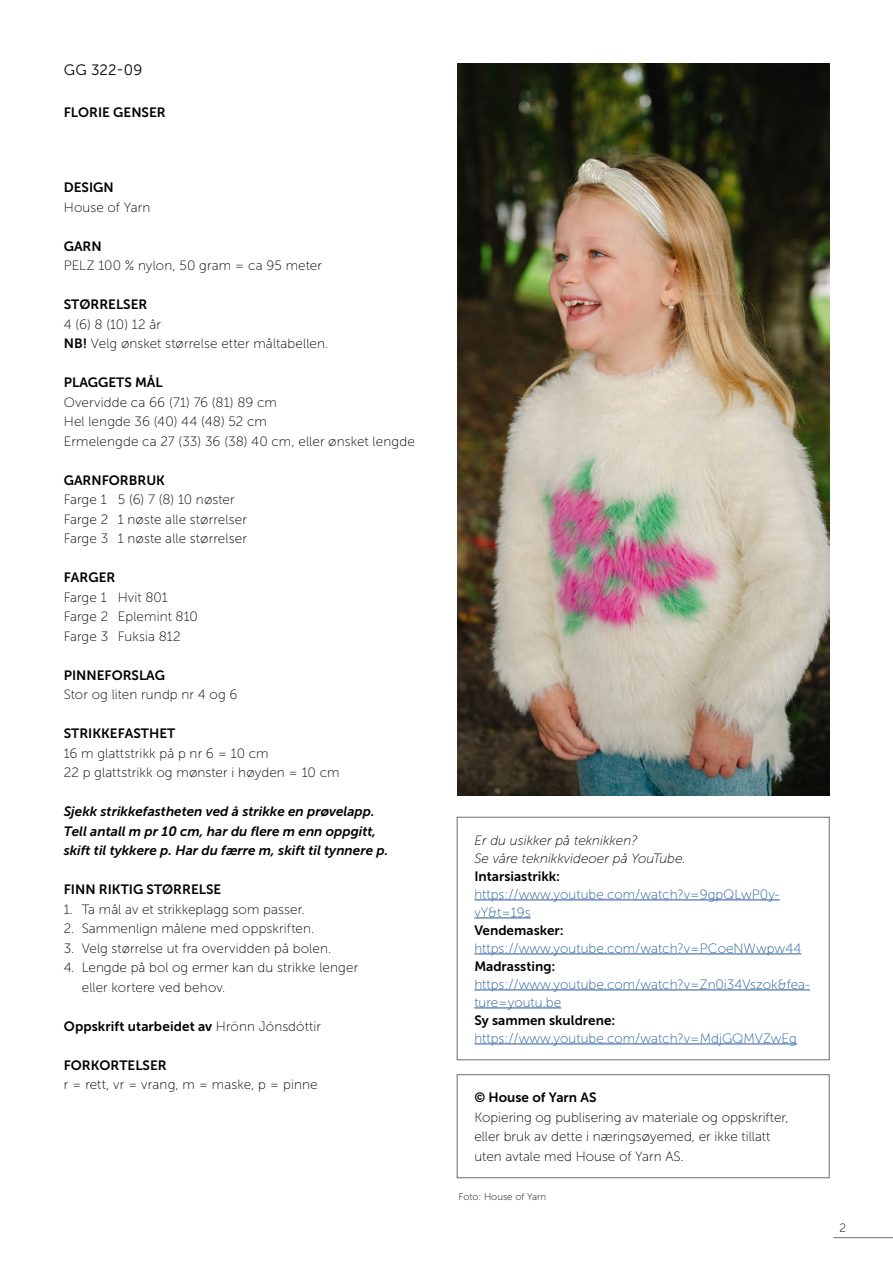
<style>
.page{position:relative;width:893px;height:1263px;background:#fff}
.page>*{position:absolute;margin:0;border:0;box-sizing:border-box;transform-origin:0 0}
.t1{font:15px "Museo Sans 300";letter-spacing:.01em;color:#000}
.Faktatekst{font:13.5px "Museo Sans 100";color:#000}
.Faktatekst-2{font:13.5px "Museo Sans 700";color:#000}
.t2{font:13.5px/18px "Museo Sans 100";color:#22599b}
.Faktatekst-3{font:italic 13.5px "Museo Sans 700";color:#000}
.t3{font:italic 13.5px "Museo Sans 100";color:#000}
.t4{font:12px "Museo Sans 100";color:#000}
.t5{font:9.75px "Museo Sans 100";color:#000}
.s1{font-family:"Museo Sans 700"}
.s2{font-family:"Museo Sans 100"}
</style>
<div class="page">
<hr style="left:833px;top:1237px;width:60px;height:1px;background:#6e6e6e">
<img style="left:457px;top:64px;width:372px;height:732px">
<div style="left:457px;top:1074px;width:372px;height:104px;border:1px solid #686c6e"></div>
<hr style="left:474px;top:899px;width:306px;height:1px;background:#22599b">
<hr style="left:474px;top:917px;width:57px;height:1px;background:#22599b">
<hr style="left:474px;top:953px;width:327px;height:1px;background:#22599b">
<hr style="left:474px;top:989px;width:336px;height:1px;background:#22599b">
<hr style="left:474px;top:1007px;width:87px;height:1px;background:#22599b">
<hr style="left:474px;top:1043px;width:323px;height:1px;background:#22599b">
<div style="left:457px;top:817px;width:372px;height:243px;border:1px solid #686c6e"></div>
<p class="t1" style="left:64px;top:62px;width:80px">GG 322-09</p>
<p class="Faktatekst-2" style="left:64px;top:105px;width:103px">FLORIE GENSER</p>
<p class="Faktatekst-2" style="left:64px;top:180px;width:51px">DESIGN</p>
<p class="Faktatekst" style="left:64px;top:200px;width:88px">House of Yarn</p>
<p class="Faktatekst-2" style="left:64px;top:239px;width:40px">GARN</p>
<p class="Faktatekst" style="left:64px;top:258px;width:260px">PELZ 100 % nylon, 50 gram = ca 95 meter</p>
<p class="Faktatekst-2" style="left:64px;top:297px;width:85px">STØRRELSER</p>
<p class="Faktatekst" style="left:64px;top:317px;width:99px">4 (6) 8 (10) 12 år</p>
<p class="Faktatekst" style="left:64px;top:336px;width:266px"><span class="s1">NB!</span> Velg ønsket størrelse etter måltabellen.</p>
<p class="Faktatekst-2" style="left:64px;top:375px;width:101px">PLAGGETS MÅL</p>
<p class="Faktatekst" style="left:64px;top:395px;width:215px">Overvidde ca 66 (71) 76 (81) 89 cm</p>
<p class="Faktatekst" style="left:64px;top:414px;width:205px">Hel lengde 36 (40) 44 (48) 52 cm</p>
<p class="Faktatekst" style="left:64px;top:434px;width:353px">Ermelengde ca 27 (33) 36 (38) 40 cm, eller ønsket lengde</p>
<p class="Faktatekst-2" style="left:64px;top:473px;width:103px">GARNFORBRUK</p>
<p class="Faktatekst" style="left:64px;top:492px;width:172px">Farge 1 5 (6) 7 (8) 10 nøster</p>
<p class="Faktatekst" style="left:64px;top:512px;width:185px">Farge 2 1 nøste alle størrelser</p>
<p class="Faktatekst" style="left:64px;top:531px;width:185px">Farge 3 1 nøste alle størrelser</p>
<p class="Faktatekst-2" style="left:64px;top:570px;width:53px">FARGER</p>
<p class="Faktatekst" style="left:64px;top:590px;width:106px">Farge 1 Hvit 801</p>
<p class="Faktatekst" style="left:64px;top:609px;width:136px">Farge 2 Eplemint 810</p>
<p class="Faktatekst" style="left:64px;top:629px;width:118px">Farge 3 Fuksia 812</p>
<p class="Faktatekst-2" style="left:64px;top:668px;width:103px">PINNEFORSLAG</p>
<p class="Faktatekst" style="left:64px;top:687px;width:175px">Stor og liten rundp nr 4 og 6</p>
<p class="Faktatekst-2" style="left:64px;top:726px;width:113px">STRIKKEFASTHET</p>
<p class="Faktatekst" style="left:64px;top:746px;width:206px">16 m glattstrikk på p nr 6 = 10 cm</p>
<p class="Faktatekst" style="left:64px;top:765px;width:277px">22 p glattstrikk og mønster i høyden = 10 cm</p>
<p class="Faktatekst-3" style="left:64px;top:804px;width:312px">Sjekk strikkefastheten ved å strikke en prøvelapp.</p>
<p class="Faktatekst-3" style="left:64px;top:824px;width:314px">Tell antall m pr 10 cm, har du flere m enn oppgitt,</p>
<p class="Faktatekst-3" style="left:64px;top:843px;width:326px">skift til tykkere p. Har du færre m, skift til tynnere p.</p>
<p class="Faktatekst-2" style="left:64px;top:882px;width:159px">FINN RIKTIG STØRRELSE</p>
<p class="Faktatekst" style="left:64px;top:902px;width:243px">1. Ta mål av et strikkeplagg som passer.</p>
<p class="Faktatekst" style="left:64px;top:921px;width:252px">2. Sammenlign målene med oppskriften.</p>
<p class="Faktatekst" style="left:64px;top:941px;width:269px">3. Velg størrelse ut fra overvidden på bolen.</p>
<p class="Faktatekst" style="left:64px;top:960px;width:296px">4. Lengde på bol og ermer kan du strikke lenger</p>
<p class="Faktatekst" style="left:82px;top:980px;width:145px">eller kortere ved behov.</p>
<p class="Faktatekst-2" style="left:64px;top:1019px;width:259px">Oppskrift utarbeidet av <span class="s2">Hrönn Jónsdóttir</span></p>
<p class="Faktatekst-2" style="left:64px;top:1058px;width:104px">FORKORTELSER</p>
<p class="Faktatekst" style="left:64px;top:1077px;width:255px">r = rett, vr = vrang, m = maske, p = pinne</p>
<p class="t3" style="left:474px;top:833px;width:165px">Er du usikker på teknikken?</p>
<p class="t3" style="left:474px;top:851px;width:213px">Se våre teknikkvideoer på YouTube.</p>
<p class="Faktatekst-2" style="left:474px;top:868px;width:87px">Intarsiastrikk:</p>
<p class="t2" style="left:474px;top:885px;width:307px">https://www.youtube.com/watch?v=9gpQLwP0y&shy;vY&amp;t=19s</p>
<p class="Faktatekst-2" style="left:474px;top:922px;width:91px">Vendemasker:</p>
<p class="t2" style="left:474px;top:939px;width:328px">https://www.youtube.com/watch?v=PCoeNWwpw44</p>
<p class="Faktatekst-2" style="left:474px;top:958px;width:83px">Madrassting:</p>
<p class="t2" style="left:474px;top:975px;width:337px">https://www.youtube.com/watch?v=Zn0i34Vszok&amp;fea&shy;ture=youtu.be</p>
<p class="Faktatekst-2" style="left:474px;top:1012px;width:143px">Sy sammen skuldrene:</p>
<p class="t2" style="left:474px;top:1029px;width:324px">https://www.youtube.com/watch?v=MdjGQMVZwEg</p>
<p class="Faktatekst-2" style="left:474px;top:1090px;width:124px">© House of Yarn AS</p>
<p class="Faktatekst" style="left:474px;top:1110px;width:316px">Kopiering og publisering av materiale og oppskrifter,</p>
<p class="Faktatekst" style="left:474px;top:1129px;width:298px">eller bruk av dette i næringsøyemed, er ikke tillatt</p>
<p class="Faktatekst" style="left:474px;top:1149px;width:211px">uten avtale med House of Yarn AS.</p>
<p class="t5" style="left:458px;top:1191px;width:89px">Foto: House of Yarn</p>
<p class="t4" style="left:839px;top:1221px;width:8px">2</p>
</div>
